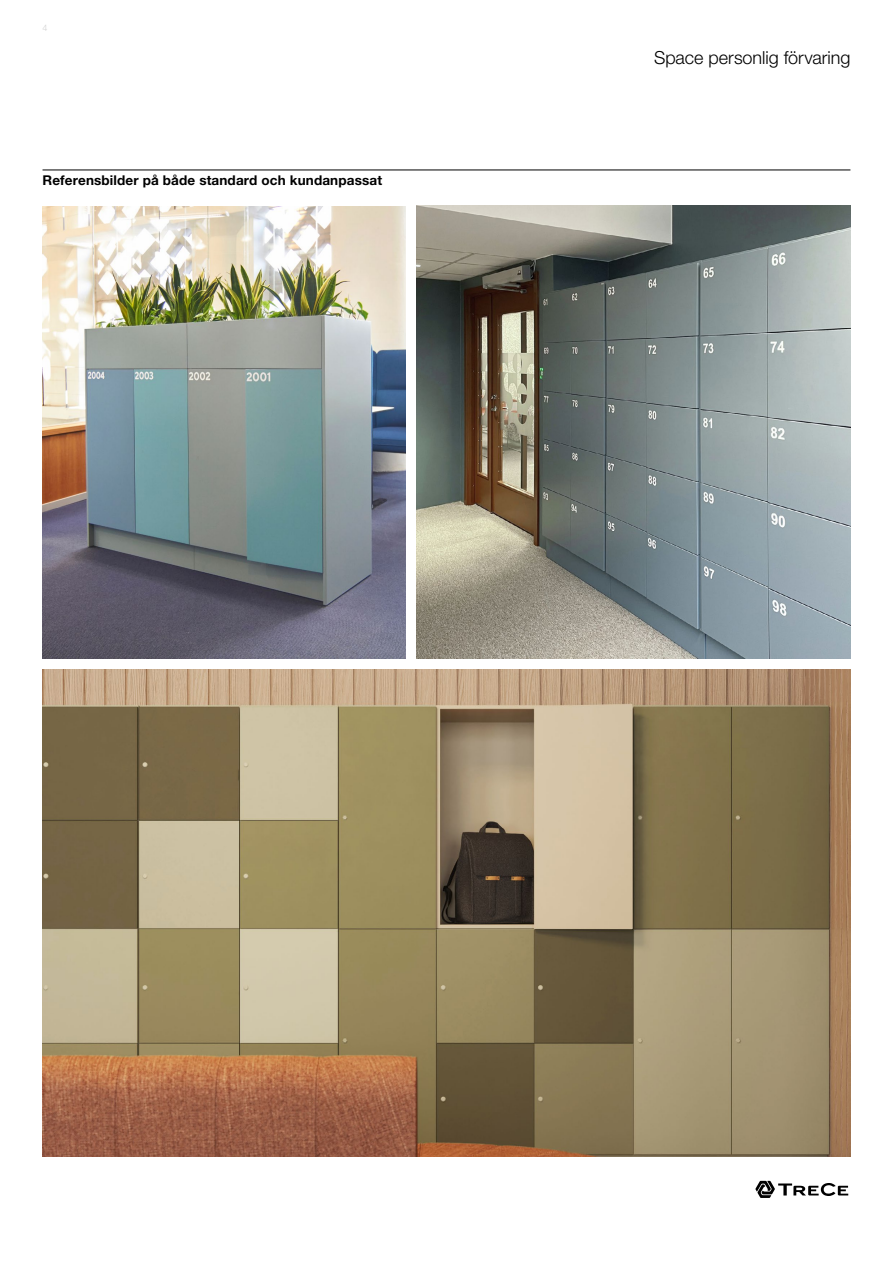
<style>
.page{position:relative;width:893px;height:1263px;background:#fff}
.page>*{position:absolute;margin:0;border:0;box-sizing:border-box;transform-origin:0 0}
.t1{font:300 18px "Helvetica Neue LT Std";color:#000}
.t2{font:700 13.5px "Helvetica Neue LT Std";letter-spacing:.01em;color:#000}
.t3{font:300 9px "Helvetica Neue LT Std";color:#c6c6c6}
</style>
<div class="page">
<svg style="left:755px;top:1181px;width:93px;height:17px"></svg>
<img style="left:43px;top:669px;width:807px;height:488px">
<img style="left:417px;top:205px;width:433px;height:454px">
<img style="left:43px;top:206px;width:363px;height:453px">
<hr style="left:43px;top:170px;width:807px;height:1px;background:#000">
<p class="t3" style="left:43px;top:22px;width:7px">4</p>
<p class="t2" style="left:43px;top:172px;width:341px">Referensbilder på både standard och kundanpassat</p>
<h1 class="t1" style="left:654px;top:46px;width:198px">Space personlig förvaring</h1>
</div>
